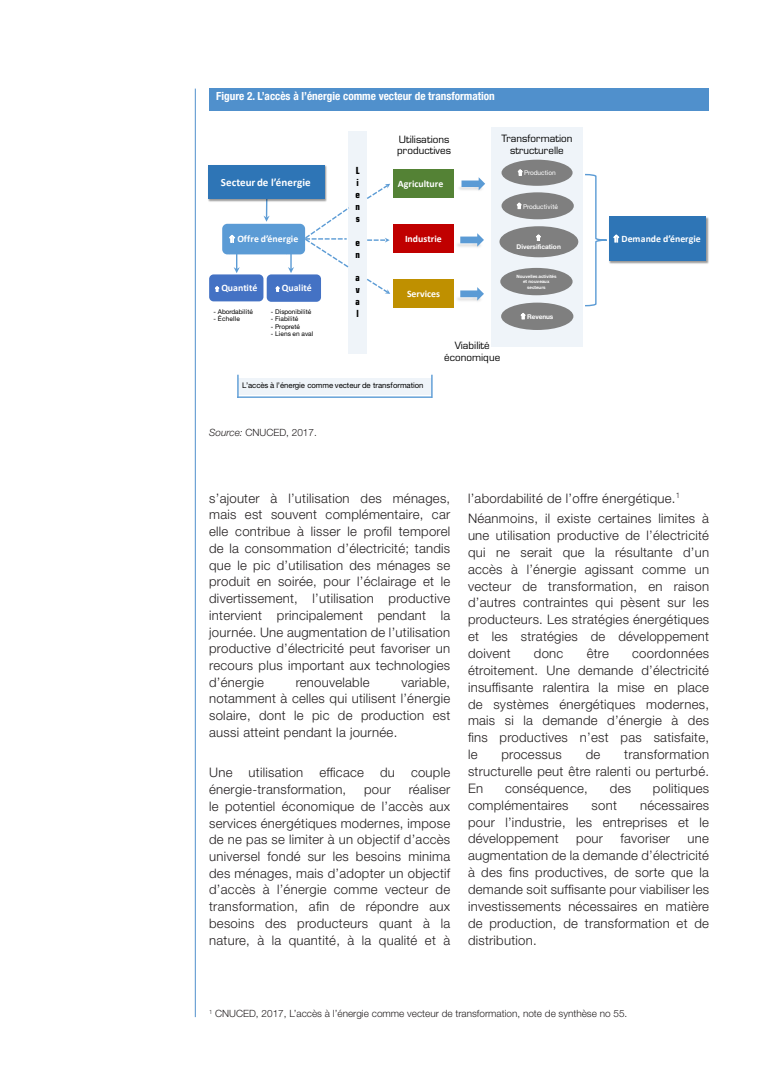
<style>
.page{position:relative;width:780px;height:1088px;background:#fff}
.page>*{position:absolute;margin:0;border:0;box-sizing:border-box;transform-origin:0 0}
.t1{font:300 13.12px/16.9px "Helvetica Neue LT Std";letter-spacing:.02em;color:#231f20;text-align:justify}
.TITRE_TABLEAU_C9{font:700 condensed 11.25px "Helvetica Neue LT Std";color:#fff}
.t2{font:700 11px "Calibri";letter-spacing:.01em;color:#fff}
.t3{font:300 10px "Helvetica Neue LT Std";color:#231f20}
.t4{font:700 9.75px "Calibri";letter-spacing:.005em;color:#fff}
.t5{font:9.75px/11.9px "Eurostile LT Std";letter-spacing:.01em;color:#000;text-align:center}
.t6{font:700 condensed 9.75px/12px "Eurostile LT Std";color:#000;text-align:justify}
.t7{font:7.75px "Helvetica Neue LT Std";letter-spacing:-.01em;color:#000}
.t8{font:6.5px "Helvetica Neue LT Std";letter-spacing:.025em;color:#000}
.t9{font:6.5px "Helvetica Neue LT Std";letter-spacing:.005em;color:#000}
.t10{font:6.5px "Helvetica Neue LT Std";color:#fff}
.t11{font:700 6.5px "Helvetica Neue LT Std";letter-spacing:-.01em;color:#fff}
.t12{font:6.5px "Helvetica Neue LT Std";letter-spacing:-.02em;color:#000}
.t13{font:700 4.5px/5.2px "Helvetica Neue LT Std";letter-spacing:.01em;color:#fff;text-align:center}
.s1{font-family:"Cambria Math";font-size:7.75px}
.s2{font-family:"Cambria Math";font-weight:400}
.s3{font-family:"Cambria Math";font-weight:400;font-size:6.5px}
.s4{font-family:"Cambria Math";font-weight:400;font-size:7.75px}
.s5{font-style:italic}
</style>
<div class="page">
<hr style="left:195px;top:89px;width:1px;height:928px;background:#5090cc">
<div style="left:209px;top:89px;width:500px;height:22px;background:#5090cc"></div>
<div style="left:491px;top:127px;width:91px;height:220px;background:#eff4f9"></div>
<hr style="left:290px;top:245px;width:2px;height:24px;background:#5b9bd5">
<svg style="left:288px;top:267px;width:6px;height:6px"></svg>
<hr style="left:236px;top:239px;width:1px;height:30px;background:#5b9bd5">
<svg style="left:234px;top:267px;width:6px;height:6px"></svg>
<svg style="left:263px;top:203px;width:6px;height:19px"></svg>
<svg style="left:367px;top:184px;width:23px;height:15px"></svg>
<div style="left:393px;top:169px;width:60px;height:29px;background:#548235"></div>
<div style="left:501px;top:160px;width:71px;height:26px;background:#7f7f7f;border-radius:50%"></div>
<svg style="left:518px;top:170px;width:4px;height:6px"></svg>
<div style="left:501px;top:192px;width:72px;height:27px;background:#7f7f7f;border-radius:50%"></div>
<svg style="left:517px;top:203px;width:4px;height:6px"></svg>
<div style="left:499px;top:226px;width:79px;height:31px;background:#7f7f7f;border-radius:50%"></div>
<svg style="left:536px;top:235px;width:4px;height:6px"></svg>
<img style="left:453px;top:240px;width:7px;height:10px">
<svg style="left:460px;top:233px;width:24px;height:14px"></svg>
<img style="left:453px;top:294px;width:7px;height:10px">
<svg style="left:460px;top:287px;width:24px;height:14px"></svg>
<div style="left:349px;top:131px;width:18px;height:222px;background:#eff4f9"></div>
<img style="left:208px;top:165px;width:119px;height:38px">
<div style="left:208px;top:165px;width:116px;height:34px;background:#2e75b6"></div>
<div style="left:209px;top:274px;width:54px;height:27px;background:#4472c4;border-radius:4px"></div>
<svg style="left:215px;top:286px;width:4px;height:6px"></svg>
<svg style="left:367px;top:238px;width:22px;height:5px"></svg>
<svg style="left:367px;top:278px;width:23px;height:16px"></svg>
<div style="left:267px;top:274px;width:54px;height:28px;background:#4472c4;border-radius:5px"></div>
<svg style="left:276px;top:286px;width:3px;height:6px"></svg>
<div style="left:393px;top:224px;width:60px;height:29px;background:#c00000"></div>
<div style="left:393px;top:279px;width:60px;height:29px;background:#bf9000"></div>
<svg style="left:461px;top:177px;width:24px;height:13px"></svg>
<img style="left:619px;top:216px;width:90px;height:48px">
<img style="left:706px;top:228px;width:3px;height:26px">
<div style="left:609px;top:217px;width:97px;height:44px;background:#2e75b6"></div>
<svg style="left:585px;top:173px;width:34px;height:134px"></svg>
<div style="left:222px;top:224px;width:83px;height:30px;background:#5b9bd5;border-radius:5px"></div>
<svg style="left:229px;top:235px;width:7px;height:8px"></svg>
<svg style="left:303px;top:206px;width:46px;height:63px"></svg>
<div style="left:238px;top:379px;width:193px;height:16px;background:#eff4f9"></div>
<svg style="left:431px;top:375px;width:1px;height:21px"></svg>
<hr style="left:237px;top:396px;width:195px;height:2px;background:#5b9bd5">
<svg style="left:237px;top:375px;width:1px;height:22px"></svg>
<div style="left:501px;top:303px;width:72px;height:27px;background:#7f7f7f;border-radius:50%"></div>
<svg style="left:521px;top:313px;width:4px;height:6px"></svg>
<div style="left:500px;top:268px;width:72px;height:27px;background:#7f7f7f;border-radius:50%"></div>
<p class="TITRE_TABLEAU_C9" style="left:216px;top:90px;width:280px">Figure 2. L’accès à l’énergie comme vecteur de transformation</p>
<p class="t5" style="left:397px;top:133px;width:55px;text-align:left">Utilisations productives</p>
<p class="t5" style="left:501px;top:133px;width:72px">Transformation structurelle</p>
<p class="t6" style="left:355px;top:165px;width:6px">L i e n s</p>
<p class="t6" style="left:355px;top:236px;width:6px">e n</p>
<p class="t6" style="left:355px;top:272px;width:6px">a v a l</p>
<p class="t10" style="left:518px;top:169px;width:39px"><span class="s1">⇑</span> Production</p>
<p class="t10" style="left:517px;top:202px;width:43px"><span class="s1">⇑</span> Productivité</p>
<p class="t11" style="left:516px;top:242px;width:46px">Diversification</p>
<p class="t2" style="left:221px;top:174px;width:91px">Secteur de l’énergie</p>
<p class="t4" style="left:397px;top:177px;width:47px">Agriculture</p>
<p class="t4" style="left:229px;top:232px;width:71px"><span class="s2">⇑</span> Offre d’énergie</p>
<p class="t4" style="left:613px;top:232px;width:89px"><span class="s2">⇑</span> Demande d’énergie</p>
<p class="t4" style="left:405px;top:232px;width:38px">Industrie</p>
<p class="t13" style="left:516px;top:274px;width:41px">Nouvelles activités et nouveaux secteurs</p>
<p class="t4" style="left:215px;top:281px;width:44px"><span class="s3">⇑</span> Quantité</p>
<p class="t4" style="left:276px;top:281px;width:37px"><span class="s3">⇑</span> Qualité</p>
<p class="t4" style="left:407px;top:287px;width:34px">Services</p>
<p class="t9" style="left:213px;top:307px;width:41px">- Abordabilité</p>
<p class="t8" style="left:213px;top:315px;width:28px">- Échelle</p>
<p class="t9" style="left:271px;top:307px;width:42px">- Disponibilité</p>
<p class="t8" style="left:271px;top:315px;width:29px">- Fiabilité</p>
<p class="t12" style="left:271px;top:323px;width:31px">- Propreté</p>
<p class="t8" style="left:271px;top:330px;width:44px">- Liens en aval</p>
<p class="t11" style="left:521px;top:313px;width:34px"><span class="s4">⇑</span> Revenus</p>
<p class="t7" style="left:242px;top:380px;width:183px">L’accès à l’énergie comme vecteur de transformation</p>
<p class="t3" style="left:209px;top:427px;width:109px"><span class="s5">Source:</span> CNUCED, 2017.</p>
<p class="t5" style="left:444px;top:339px;width:58px;line-height:12.2px">Viabilité économique</p>
<p class="t1" style="left:209px;top:489px;width:242px">s’ajouter à l’utilisation des ménages, mais est souvent complémentaire, car elle contribue à lisser le profil temporel de la consommation d’électricité; tandis que le pic d’utilisation des ménages se produit en soirée, pour l’éclairage et le divertissement, l’utilisation productive intervient principalement pendant la journée. Une augmentation de l’utilisation productive d’électricité peut favoriser un recours plus important aux technologies d’énergie</p>
<p class="t1" style="left:209px;top:673px;width:242px;text-indent:192px">variable, notamment à celles qui utilisent l’énergie solaire, dont le pic de production est aussi atteint pendant la journée.</p>
<p class="t1" style="left:209px;top:764px;width:242px">Une utilisation efficace du couple énergie-transformation,</p>
<p class="t1" style="left:295px;top:673px;width:75px">renouvelable</p>
<p class="t1" style="left:209px;top:781px;width:242px;text-indent:199px">réaliser le potentiel économique de l’accès aux services énergétiques modernes, impose de ne pas se limiter à un objectif d’accès universel fondé sur les besoins minima des ménages, mais d’adopter un objectif d’accès à l’énergie comme vecteur de transformation, afin de répondre aux besoins des producteurs quant à la nature, à la quantité, à la qualité et à</p>
<p class="t1" style="left:364px;top:781px;width:28px">pour</p>
<p class="t1" style="left:468px;top:489px;width:213px">l’abordabilité de l’offre énergétique.<sup>1</sup></p>
<p class="t1" style="left:468px;top:510px;width:242px">Néanmoins, il existe certaines limites à une utilisation productive de l’électricité qui ne serait que la résultante d’un accès à l’énergie agissant comme un vecteur de transformation, en raison d’autres contraintes qui pèsent sur les producteurs. Les stratégies énergétiques et les stratégies de développement doivent</p>
<p class="t1" style="left:468px;top:645px;width:242px;text-indent:164px">coordonnées étroitement. Une demande d’électricité insuffisante ralentira la mise en place de systèmes énergétiques modernes, mais si la demande d’énergie à des fins productives n’est pas satisfaite, le</p>
<p class="t1" style="left:534px;top:645px;width:31px">donc</p>
<p class="t1" style="left:586px;top:645px;width:24px">être</p>
<p class="t1" style="left:468px;top:746px;width:242px;text-indent:156px">transformation structurelle peut être ralenti ou perturbé.<br>En</p>
<p class="t1" style="left:501px;top:746px;width:62px">processus</p>
<p class="t1" style="left:585px;top:746px;width:16px">de</p>
<p class="t1" style="left:505px;top:779px;width:84px">conséquence,</p>
<p class="t1" style="left:610px;top:779px;width:23px">des</p>
<p class="t1" style="left:653px;top:779px;width:58px">politiques</p>
<p class="t1" style="left:468px;top:796px;width:102px">complémentaires</p>
<p class="t1" style="left:591px;top:796px;width:27px">sont</p>
<p class="t1" style="left:468px;top:796px;width:242px;text-indent:172px">nécessaires pour l’industrie, les entreprises et le développement</p>
<p class="t1" style="left:576px;top:830px;width:28px">pour</p>
<p class="t1" style="left:620px;top:830px;width:51px">favoriser</p>
<p class="t1" style="left:468px;top:830px;width:242px;text-indent:220px">une augmentation de la demande d’électricité à des fins productives, de sorte que la demande soit suffisante pour viabiliser les investissements nécessaires en matière de production, de transformation et de distribution.</p>
<p class="t3" style="left:209px;top:1007px;width:419px"><sup>1</sup> CNUCED, 2017, L’accès à l’énergie comme vecteur de transformation, note de synthèse no 55.</p>
</div>
